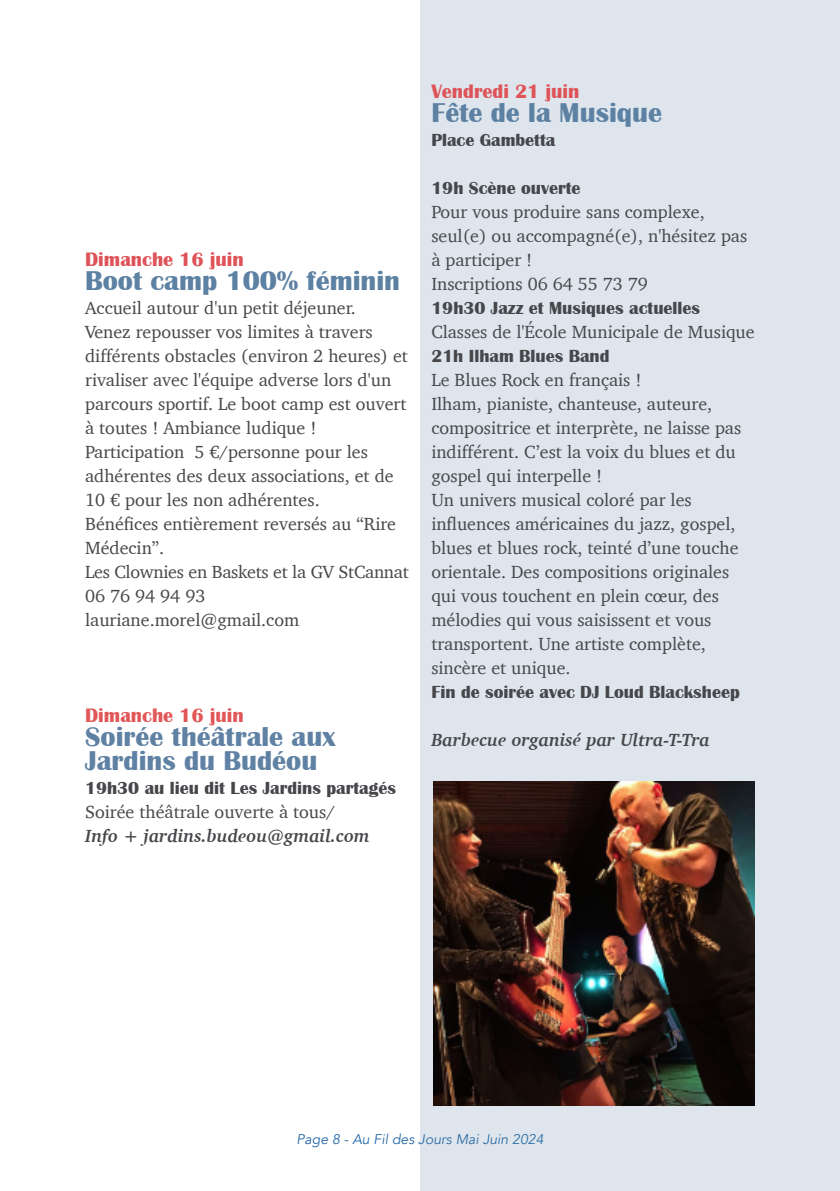
<style>
.page{position:relative;width:840px;height:1191px;background:#fff}
.page>*{position:absolute;margin:0;border:0;box-sizing:border-box;transform-origin:0 0}
.t1{font:700 28px "Britannic";color:#5c81a3}
.t2{font:700 28px/24px "Britannic";color:#5f81a3}
.t3{font:700 20px "Britannic";color:#de5358}
.t4{font:700 20px "Britannic";color:#e15657}
.t5{font:18px/24px "Charter";color:#45474a}
.t6{font:700 18px "Britannic";color:#45474a}
.t7{font:italic 700 18px "Charter";color:#45474a}
.t8{font:italic 14px "Avenir";color:#266aa8}
</style>
<div class="page">
<div style="left:420px;top:0;width:419px;height:1191px;background:#dee5ec"></div>
<img style="left:433px;top:782px;width:321px;height:324px">
<p class="t3" style="left:85px;top:252px;width:160px">Dimanche 16 juin</p>
<h1 class="t1" style="left:85px;top:271px;width:316px">Boot camp 100% féminin</h1>
<p class="t5" style="left:85px;top:295px;width:325px">Accueil autour d'un petit déjeuner.<br>Venez repousser vos limites à travers différents obstacles (environ 2 heures) et rivaliser avec l'équipe adverse lors d'un parcours sportif. Le boot camp est ouvert à toutes ! Ambiance ludique !<br>Participation 5 €/personne pour les adhérentes des deux associations, et de 10 € pour les non adhérentes.<br>Bénéfices entièrement reversés au “Rire Médecin”.<br>Les Clownies en Baskets et la GV StCannat 06 76 94 94 93 lauriane.morel@gmail.com</p>
<p class="t4" style="left:85px;top:708px;width:160px">Dimanche 16 juin</p>
<h1 class="t2" style="left:85px;top:727px;width:252px">Soirée théâtrale aux<br>Jardins du Budéou</h1>
<p class="t6" style="left:85px;top:782px;width:312px">19h30 au lieu dit Les Jardins partagés</p>
<p class="t5" style="left:85px;top:799px;width:251px">Soirée théâtrale ouverte à tous/</p>
<p class="t7" style="left:85px;top:824px;width:286px">Info + jardins.budeou@gmail.com</p>
<p class="t3" style="left:431px;top:84px;width:149px">Vendredi 21 juin</p>
<h1 class="t1" style="left:431px;top:103px;width:232px">Fête de la Musique</h1>
<p class="t6" style="left:431px;top:134px;width:125px">Place Gambetta</p>
<p class="t6" style="left:431px;top:182px;width:151px">19h Scène ouverte</p>
<p class="t5" style="left:431px;top:199px;width:317px">Pour vous produire sans complexe, seul(e) ou accompagné(e), n'hésitez pas à participer !<br>Inscriptions 06 64 55 73 79</p>
<p class="t6" style="left:431px;top:302px;width:270px">19h30 Jazz et Musiques actuelles</p>
<p class="t5" style="left:431px;top:319px;width:324px">Classes de l'École Municipale de Musique</p>
<p class="t6" style="left:431px;top:350px;width:180px">21h Ilham Blues Band</p>
<p class="t5" style="left:431px;top:367px;width:311px">Le Blues Rock en français !<br>Ilham, pianiste, chanteuse, auteure, compositrice et interprète, ne laisse pas indifférent. C’est la voix du blues et du gospel qui interpelle !<br>Un univers musical coloré par les influences américaines du jazz, gospel, blues et blues rock, teinté d’une touche orientale. Des compositions originales qui vous touchent en plein cœur, des mélodies qui vous saisissent et vous transportent. Une artiste complète, sincère et unique.</p>
<p class="t6" style="left:431px;top:686px;width:310px">Fin de soirée avec DJ Loud Blacksheep</p>
<p class="t7" style="left:431px;top:728px;width:280px">Barbecue organisé par Ultra-T-Tra</p>
<p class="t8" style="left:296px;top:1129px;width:248px">Page 8 - Au Fil des Jours Mai Juin 2024</p>
</div>
